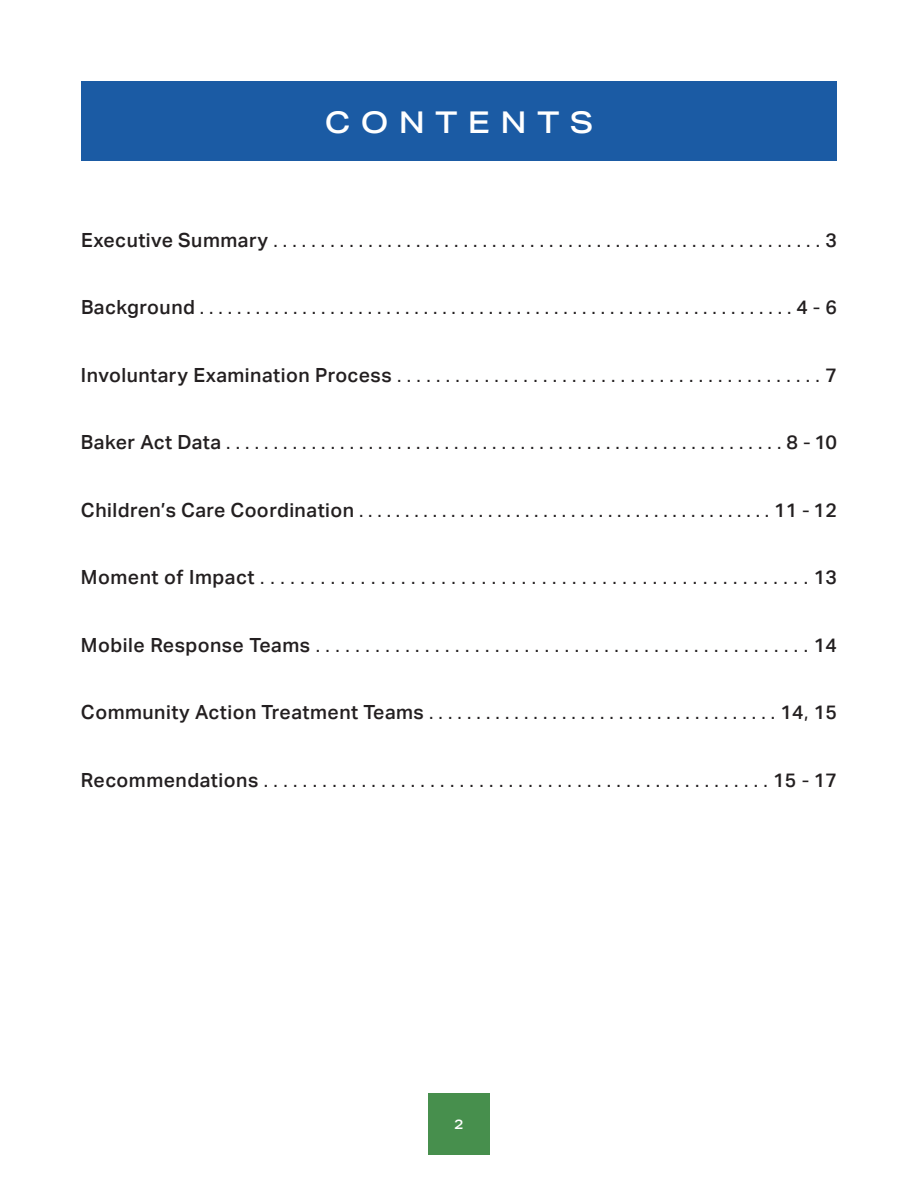
<style>
.page{position:relative;width:918px;height:1188px;background:#fff}
.page>*{position:absolute;margin:0;border:0;box-sizing:border-box;transform-origin:0 0}
.t1{font:500 30px "Aktiv Grotesk Ex";letter-spacing:.35em;color:#fff}
.t2{font:19.5px "Aktiv Grotesk";color:#231f20}
.t3{font:500 13.5px "Aktiv Grotesk Ex";color:#fff}
.s1{font-weight:500}
</style>
<div class="page">
<div style="left:428px;top:1094px;width:62px;height:61px;background:#478f4d"></div>
<div style="left:81px;top:81px;width:756px;height:80px;background:#1b5ba4"></div>
<p class="t1" style="left:325px;top:104px;width:270px">CONTENTS</p>
<p class="t2" style="left:81px;top:228px;width:758px"><span class="s1">Executive Summary</span> . . . . . . . . . . . . . . . . . . . . . . . . . . . . . . . . . . . . . . . . . . . . . . . . . . . . . . . . . . <span class="s1">3</span></p>
<p class="t2" style="left:81px;top:296px;width:758px"><span class="s1">Background</span> . . . . . . . . . . . . . . . . . . . . . . . . . . . . . . . . . . . . . . . . . . . . . . . . . . . . . . . . . . . . . . . . <span class="s1">4</span> - <span class="s1">6</span></p>
<p class="t2" style="left:81px;top:363px;width:758px"><span class="s1">Involuntary Examination Process</span> . . . . . . . . . . . . . . . . . . . . . . . . . . . . . . . . . . . . . . . . . . . . <span class="s1">7</span></p>
<p class="t2" style="left:81px;top:431px;width:758px"><span class="s1">Baker Act Data</span> . . . . . . . . . . . . . . . . . . . . . . . . . . . . . . . . . . . . . . . . . . . . . . . . . . . . . . . . . . . <span class="s1">8</span> - <span class="s1">10</span></p>
<p class="t2" style="left:81px;top:498px;width:758px"><span class="s1">Children’s Care Coordination</span> . . . . . . . . . . . . . . . . . . . . . . . . . . . . . . . . . . . . . . . . . . . . . <span class="s1">11</span> - <span class="s1">12</span></p>
<p class="t2" style="left:81px;top:566px;width:758px"><span class="s1">Moment of Impact</span> . . . . . . . . . . . . . . . . . . . . . . . . . . . . . . . . . . . . . . . . . . . . . . . . . . . . . . . <span class="s1">13</span></p>
<p class="t2" style="left:81px;top:633px;width:758px"><span class="s1">Mobile Response Teams</span> . . . . . . . . . . . . . . . . . . . . . . . . . . . . . . . . . . . . . . . . . . . . . . . . . . <span class="s1">14</span></p>
<p class="t2" style="left:81px;top:701px;width:757px"><span class="s1">Community Action Treatment Teams</span> . . . . . . . . . . . . . . . . . . . . . . . . . . . . . . . . . . . . . <span class="s1">14</span>, <span class="s1">15</span></p>
<p class="t2" style="left:81px;top:768px;width:757px"><span class="s1">Recommendations</span> . . . . . . . . . . . . . . . . . . . . . . . . . . . . . . . . . . . . . . . . . . . . . . . . . . . . <span class="s1">15</span> - <span class="s1">17</span></p>
<p class="t3" style="left:454px;top:1116px;width:11px">2</p>
</div>
